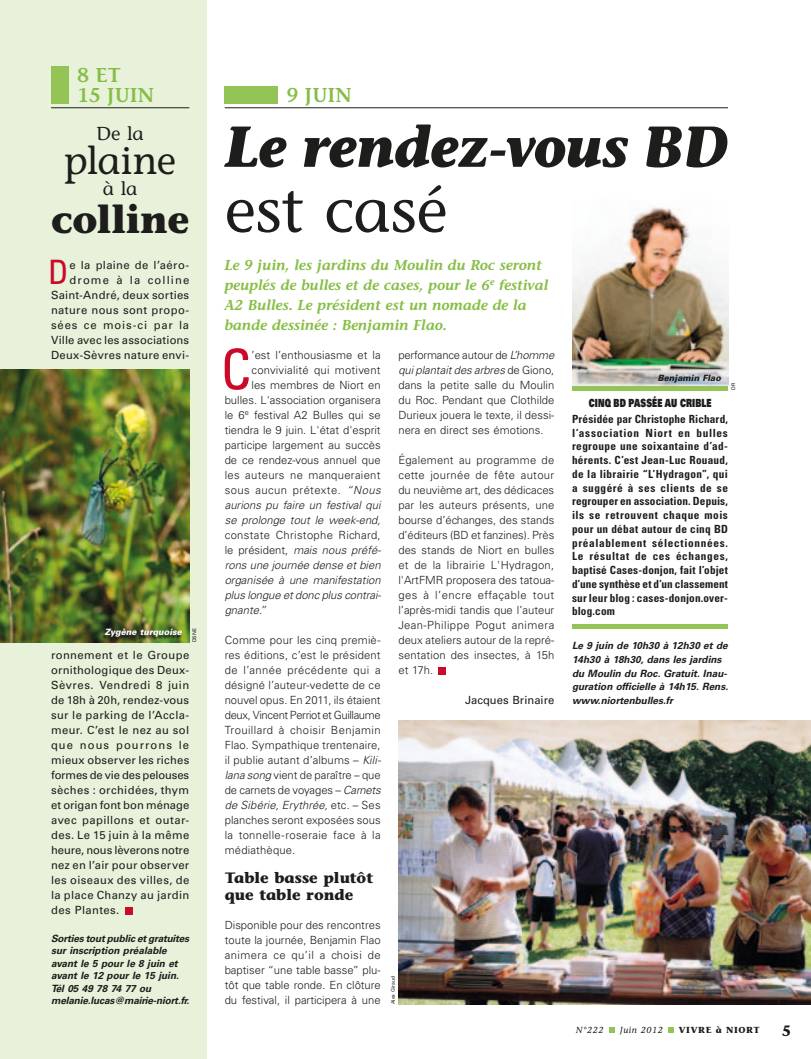
<style>
.page{position:relative;width:811px;height:1059px;background:#fff}
.page>*{position:absolute;margin:0;border:0;box-sizing:border-box;transform-origin:0 0}
.t1{font:62.5px "Stone Informal";color:#1d1d1b}
.t2{font:italic 700 57.5px "Stone Informal";letter-spacing:-.015em;color:#1d1d1b}
.t3{font:condensed 55.5px "Univers";color:#ca0a28}
.t4{font:700 38.75px "Stone Informal";letter-spacing:-.01em;color:#1d1d1b}
.t5{font:38.75px "Stone Informal";letter-spacing:-.025em;color:#1d1d1b}
.t6{font:condensed 33.62px "Univers";color:#ca0a28}
.t7{font:600 20px/20px "Stone Informal";color:#86be45}
.t8{font:18.75px "Stone Informal";color:#1d1d1b}
.t9{font:700 15px/17.5px "Stone Informal";color:#1d1d1b}
.t10{font:italic 600 14.38px/20px "Stone Informal";color:#86be45}
.t11{font:300 11.25px/15px "Univers";color:#1d1d1b;text-align:justify}
.t12{font:11.25px/15px "Univers";letter-spacing:.025em;color:#1d1d1b;text-align:right}
.t13{font:700 condensed 11.25px/13.8px "Univers";letter-spacing:.01em;color:#1d1d1b;text-align:justify}
.t14{font:italic 300 11.25px/15px "Univers";letter-spacing:-.01em;color:#1d1d1b;text-align:justify}
.t15{font:900 11.25px "Univers";letter-spacing:.015em;color:#1d1d1b;scale:.7 1}
.t16{font:11.25px "Univers";color:#1d1d1b}
.t17{font:italic 700 10px/12.5px "Univers";color:#1d1d1b}
.t18{font:italic 900 8.75px "Univers";letter-spacing:.005em;color:#fff;scale:.95 1}
.t19{font:italic 8.75px "Stone Informal";letter-spacing:.075em;color:#1d1d1b}
.t20{font:italic 900 8.75px "Univers";letter-spacing:.005em;color:#1d1d1b;scale:.95 1}
.t21{font:700 8.75px "Stone Informal";letter-spacing:.075em;color:#1d1d1b}
.t22{font:5px "Univers";color:#1d1d1b}
.s1{font-style:italic}
.s2{font-style:normal}
</style>
<div class="page">
<div style="left:0;top:0;width:207px;height:1059px;background:#e8f1da"></div>
<div style="left:439px;top:667px;width:7px;height:7px;background:#ca0a28"></div>
<svg style="left:609px;top:1027px;width:5px;height:5px"></svg>
<svg style="left:668px;top:1027px;width:5px;height:5px"></svg>
<div style="left:225px;top:86px;width:53px;height:18px;background:#94c356"></div>
<hr style="left:225px;top:107px;width:503px;height:1px;background:#1d1d1b">
<img style="left:398px;top:720px;width:413px;height:284px">
<div style="left:125px;top:907px;width:8px;height:7px;background:#ca0a28"></div>
<img style="left:0;top:369px;width:189px;height:273px">
<img style="left:572px;top:207px;width:156px;height:179px">
<div style="left:572px;top:624px;width:156px;height:5px;background:#94c356"></div>
<div style="left:572px;top:386px;width:156px;height:5px;background:#94c356"></div>
<div style="left:51px;top:66px;width:18px;height:38px;background:#94c356"></div>
<hr style="left:51px;top:107px;width:138px;height:1px;background:#1d1d1b">
<svg style="left:101px;top:629px;width:81px;height:11px"></svg>
<h3 class="t7" style="left:78px;top:65px;width:45px">8 ET<br>15 JUIN</h3>
<h3 class="t8" style="left:97px;top:122px;width:49px">De la</h3>
<h3 class="t5" style="left:64px;top:137px;width:114px">plaine</h3>
<h3 class="t8" style="left:103px;top:177px;width:36px">à la</h3>
<h3 class="t4" style="left:51px;top:195px;width:140px">colline</h3>
<h3 class="t6" style="left:48px;top:251px;width:22px">D</h3>
<p class="t12" style="left:51px;top:258px;width:140px">e la plaine de l’aéro&shy;drome à la colline<br>Saint-André, deux sorties nature nous sont propo&shy;sées ce mois-ci par la<br>Ville avec les associations<br>Deux-Sèvres nature envi-</p>
<p class="t18" style="left:105px;top:626px;width:83px">Zygène turquoise</p>
<p class="t22" style="left:191px;top:642px;width:15px;rotate:-90deg">DSNE</p>
<p class="t12" style="left:51px;top:648px;width:140px;text-align:justify">ronnement et le Groupe ornithologique des Deux-Sèvres. Vendredi 8 juin de 18h à 20h, rendez-vous sur le parking de l’Accla&shy;meur. C’est le nez au sol que nous pourrons le mieux observer les riches formes de vie des pelouses sèches : orchidées, thym et origan font bon ménage avec papillons et outar&shy;des. Le 15 juin à la même heure, nous lèverons notre nez en l’air pour observer les oiseaux des villes, de la place Chanzy au jardin des Plantes.</p>
<p class="t17" style="left:51px;top:932px;width:140px">Sorties tout public et gratuites sur inscription préalable avant le 5 pour le 8 juin et avant le 12 pour le 15 juin.<br>Tél 05 49 78 74 77 ou melanie.lucas@mairie-niort.fr.</p>
<h3 class="t7" style="left:287px;top:85px;width:66px">9 juin</h3>
<h2 class="t2" style="left:225px;top:112px;width:506px">Le rendez-vous BD</h2>
<h1 class="t1" style="left:225px;top:173px;width:225px">est casé</h1>
<p class="t10" style="left:225px;top:255px;width:325px">Le 9 juin, les jardins du Moulin du Roc seront peuplés de bulles et de cases, pour le 6<sup>e</sup> festival A2 Bulles. Le président est un nomade de la bande dessinée : Benjamin Flao.</p>
<h3 class="t3" style="left:221px;top:334px;width:32px">C</h3>
<p class="t11" style="left:225px;top:347px;width:157px;text-align:right">’est l’enthousiasme et la convivialité qui motivent<br>les membres de Niort en bulles. L'association organisera le 6<sup>e</sup> festival A2 Bulles qui se tiendra le 9 juin. L'état d'esprit participe largement au succès de ce rendez-vous annuel que les auteurs ne manqueraient sous aucun prétexte. <span class="s1">“Nous aurions pu faire un festival qui se prolonge tout le week-end,</span></p>
<p class="t14" style="left:225px;top:527px;width:157px"><span class="s2">constate Christophe Richard, le président,</span> mais nous préfé&shy;rons une journée dense et bien organisée à une manifestation plus longue et donc plus contrai&shy;gnante.”</p>
<p class="t11" style="left:225px;top:632px;width:157px">Comme pour les cinq premiè&shy;res éditions, c’est le président de l’année précédente qui a désigné l’auteur-vedette de ce nouvel opus. En 2011, ils étaient deux, Vincent Perriot et Guillaume Trouillard à choisir Benjamin Flao. Sympathique trentenaire, il publie autant d’albums – <span class="s1">Kili&shy;lana song</span> vient de paraître – que de carnets de voyages – <span class="s1">Carnets de Sibérie, Erythrée,</span> etc. – Ses planches seront exposées sous la tonnelle-roseraie face à la médiathèque.</p>
<h3 class="t9" style="left:225px;top:869px;width:150px">Table basse plutôt que table ronde</h3>
<p class="t11" style="left:225px;top:917px;width:157px">Disponible pour des rencontres toute la journée, Benjamin Flao animera ce qu’il a choisi de baptiser “une table basse” plu&shy;tôt que table ronde. En clôture du festival, il participera à une</p>
<p class="t11" style="left:398px;top:347px;width:157px">performance autour de <span class="s1">L’homme qui plantait des arbres</span> de Giono, dans la petite salle du Moulin du Roc. Pendant que Clothilde Durieux jouera le texte, il dessi&shy;nera en direct ses émotions.</p>
<p class="t11" style="left:398px;top:452px;width:157px">Également au programme de cette journée de fête autour du neuvième art, des dédicaces par les auteurs présents, une bourse d’échanges, des stands d’éditeurs (BD et fanzines). Près des stands de Niort en bulles et de la librairie L'Hydragon, l'ArtFMR proposera des tatoua&shy;ges à l’encre effaçable tout l’après-midi tandis que l’auteur Jean-Philippe Pogut animera deux ateliers autour de la repré&shy;sentation des insectes, à 15h et 17h.</p>
<p class="t16" style="left:465px;top:693px;width:91px">Jacques Brinaire</p>
<p class="t22" style="left:390px;top:1004px;width:30px;rotate:-90deg">Alex Giraud</p>
<p class="t20" style="left:658px;top:372px;width:68px">Benjamin Flao</p>
<p class="t22" style="left:730px;top:389px;width:8px;rotate:-90deg">DR</p>
<p class="t15" style="left:589px;top:396px;width:177px">CINQ BD PASSÉE AU CRIBLE</p>
<p class="t13" style="left:572px;top:412px;width:157px">Présidée par Christophe Richard, l’association Niort en bulles regroupe une soixantaine d’ad&shy;hérents. C’est Jean-Luc Rouaud, de la librairie “L’Hydragon”, qui a suggéré à ses clients de se regrouper en association. Depuis, ils se retrouvent chaque mois pour un débat autour de cinq BD préalablement sélectionnées.<br>Le résultat de ces échanges, baptisé Cases-donjon, fait l’objet d’une synthèse et d’un classement sur leur blog : cases-donjon.over&shy;blog.com</p>
<p class="t17" style="left:572px;top:639px;width:158px;line-height:13.8px">Le 9 juin de 10h30 à 12h30 et de<br>14h30 à 18h30, dans les jardins du Moulin du Roc. Gratuit. Inau&shy;guration officielle à 14h15. Rens. www.niortenbulles.fr</p>
<p class="t19" style="left:576px;top:1024px;width:29px">N°222</p>
<p class="t19" style="left:620px;top:1024px;width:45px">Juin 2012</p>
<p class="t21" style="left:679px;top:1024px;width:80px">Vivre à Niort</p>
<h3 class="t9" style="left:782px;top:1022px;width:11px">5</h3>
</div>
